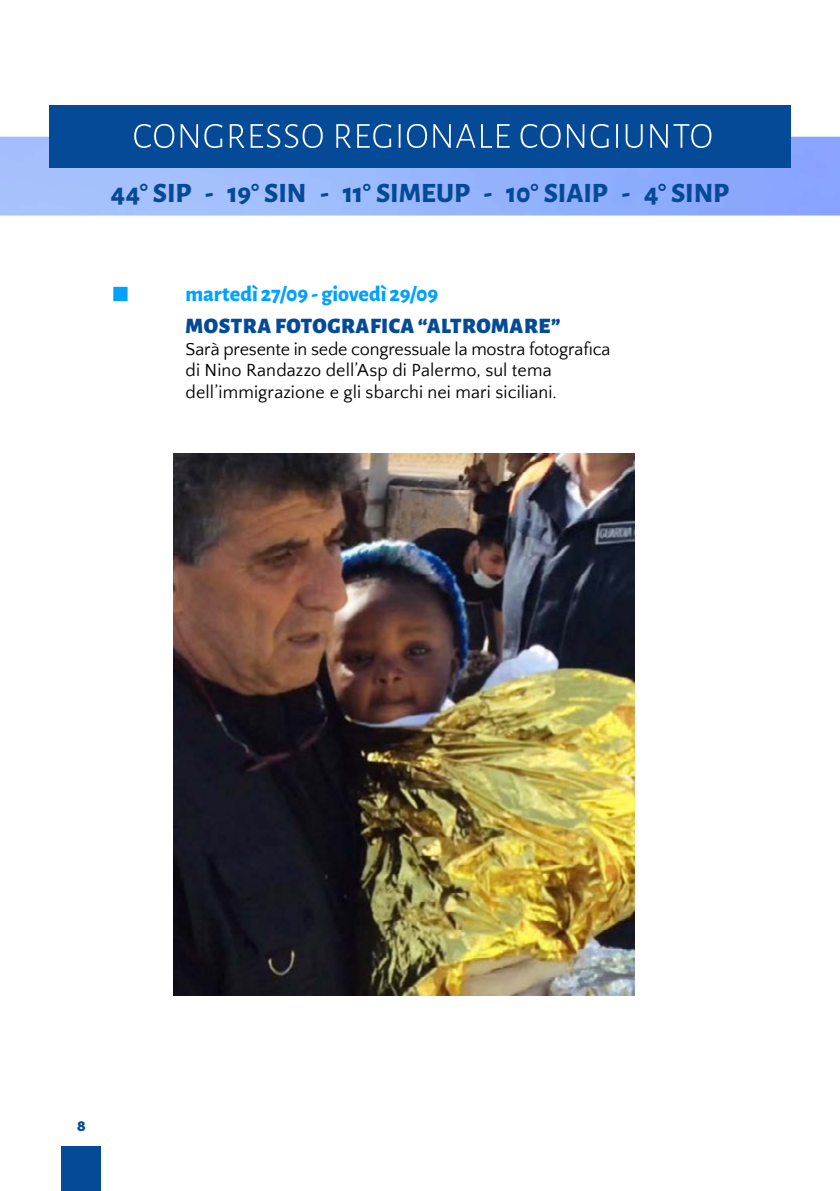
<style>
.page{position:relative;width:840px;height:1191px;background:#fff}
.page>*{position:absolute;margin:0;border:0;box-sizing:border-box;transform-origin:0 0}
.t1{font:800 28px "Alegreya Sans";letter-spacing:-.005em;color:#054a96}
.t2{font:900 22px "Alegreya Sans";letter-spacing:.025em;color:#054a96}
.t3{font:800 22px "Alegreya Sans";letter-spacing:-.005em;color:#00a1ff}
.t4{font:18px/21.6px "Quattrocento Sans";letter-spacing:.005em;color:#000}
.t5{font:900 14px "Liszt FY";color:#054a96}
</style>
<div class="page">
<img style="left:0;top:137px;width:839px;height:78px">
<div style="left:49px;top:105px;width:741px;height:63px;background:#054a96"></div>
<svg style="left:134px;top:124px;width:40px;height:24px"></svg>
<svg style="left:180px;top:124px;width:18px;height:24px"></svg>
<svg style="left:204px;top:124px;width:18px;height:24px"></svg>
<svg style="left:229px;top:124px;width:15px;height:24px"></svg>
<svg style="left:250px;top:124px;width:72px;height:24px"></svg>
<svg style="left:336px;top:124px;width:14px;height:24px"></svg>
<svg style="left:357px;top:124px;width:34px;height:24px"></svg>
<svg style="left:398px;top:124px;width:2px;height:24px"></svg>
<svg style="left:406px;top:124px;width:21px;height:24px"></svg>
<svg style="left:433px;top:124px;width:76px;height:24px"></svg>
<svg style="left:520px;top:124px;width:40px;height:24px"></svg>
<svg style="left:566px;top:124px;width:18px;height:24px"></svg>
<svg style="left:590px;top:124px;width:18px;height:24px"></svg>
<svg style="left:616px;top:124px;width:1px;height:24px"></svg>
<svg style="left:625px;top:124px;width:17px;height:24px"></svg>
<svg style="left:650px;top:124px;width:17px;height:24px"></svg>
<svg style="left:673px;top:124px;width:38px;height:24px"></svg>
<div style="left:61px;top:1146px;width:40px;height:45px;background:#054a96"></div>
<img style="left:173px;top:454px;width:461px;height:541px">
<h1 class="t1" style="left:111px;top:172px;width:619px">44° SIP - 19° SIN - 11° SIMEUP - 10° SIAIP - 4° SINP</h1>
<p class="t3" style="left:113px;top:277px;width:16px">f</p>
<p class="t3" style="left:185px;top:277px;width:254px">martedì 27/09 - giovedì 29/09</p>
<p class="t2" style="left:185px;top:309px;width:376px">MOSTRA FOTOGRAFICA “ALTROMARE”</p>
<p class="t4" style="left:185px;top:339px;width:426px">Sarà presente in sede congressuale la mostra fotografica di Nino Randazzo dell’Asp di Palermo, sul tema dell’immigrazione e gli sbarchi nei mari siciliani.</p>
<p class="t5" style="left:77px;top:1117px;width:10px">8</p>
</div>
